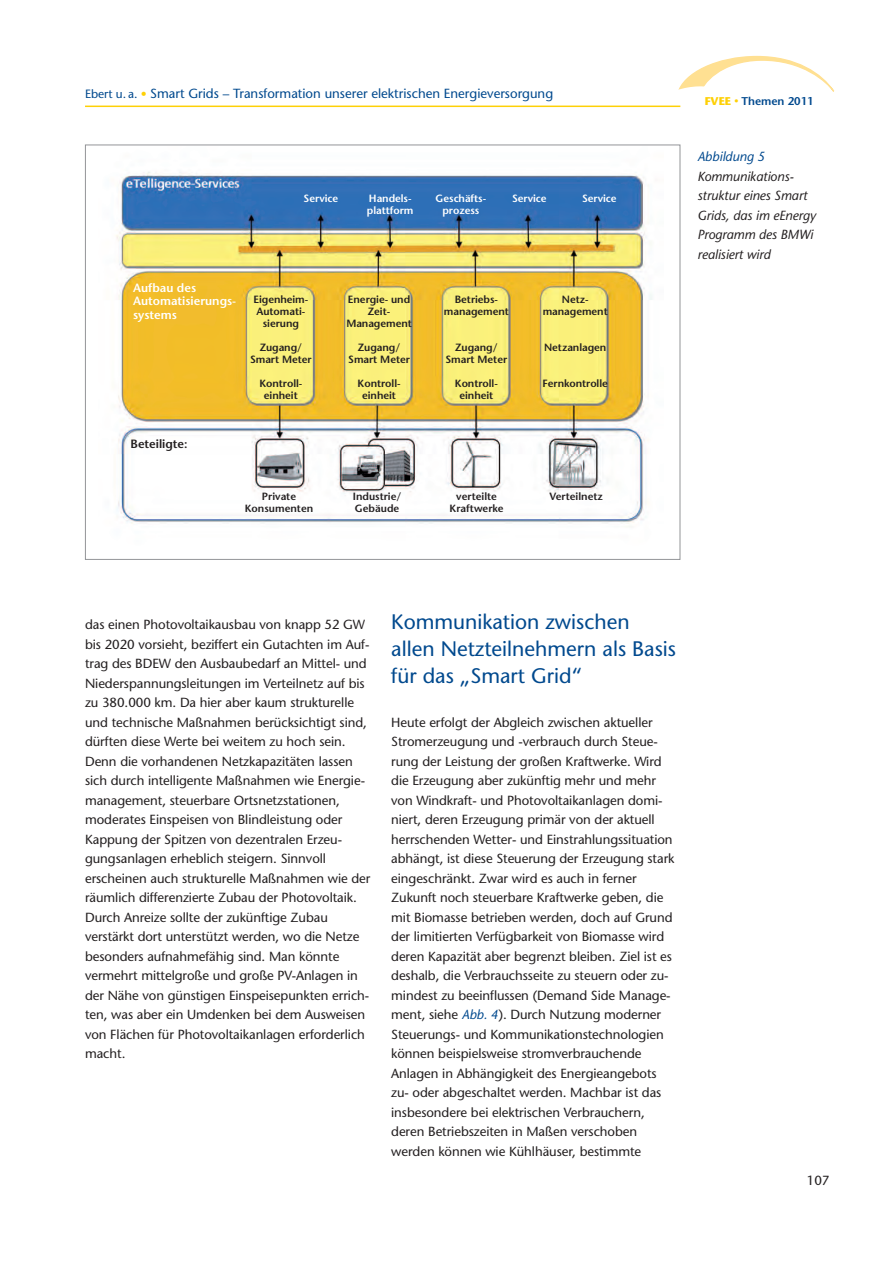
<style>
.page{position:relative;width:893px;height:1263px;background:#fff}
.page>*{position:absolute;margin:0;border:0;box-sizing:border-box;transform-origin:0 0}
.t1{font:21px/27px "Stone Sans";color:#01498e}
.t2{font:13.2px/19.5px "Stone Sans";letter-spacing:-.005em;color:#231f20}
.t3{font:italic 13.2px/19.5px "Stone Sans";letter-spacing:-.005em;color:#231f20}
.t4{font:13.2px "Stone Sans";color:#01498e}
.t5{font:600 12px/13.5px "Stone Sans";color:#fff}
.t6{font:600 12px "Stone Sans";color:#231f20}
.t7{font:600 11.25px "Stone Sans";color:#01498e}
.t8{font:600 10.5px "Stone Sans";letter-spacing:-.005em;color:#231f20}
.t9{font:600 10.5px "Stone Sans";letter-spacing:-.005em;color:#fff}
.s1{font-size:12px}
.s2{font-size:12px;color:#fed006}
.s3{font-weight:700;color:#fed006}
.s4{font-weight:700;font-size:9px;color:#fed006}
.s5{color:#01498e}
.s6{font-style:italic;color:#01498e}
</style>
<div class="page">
<hr style="left:85px;top:106px;width:595px;height:1px;background:#fed006">
<svg style="left:678px;top:55px;width:156px;height:37px"></svg>
<img style="left:116px;top:172px;width:536px;height:352px">
<p class="t4" style="left:85px;top:89px;width:470px"><span class="s1">Ebert u. a.</span> <span class="s2">•</span> Smart Grids – Transformation unserer elektrischen Energieversorgung</p>
<p class="t9" style="left:304px;top:194px;width:36px">Service</p>
<p class="t9" style="left:369px;top:194px;width:44px">Handels-</p>
<p class="t9" style="left:436px;top:194px;width:52px">Geschäfts-</p>
<p class="t9" style="left:512px;top:194px;width:36px">Service</p>
<p class="t9" style="left:582px;top:194px;width:36px">Service</p>
<p class="t9" style="left:367px;top:206px;width:48px">plattform</p>
<p class="t9" style="left:442px;top:206px;width:38px">prozess</p>
<p class="t5" style="left:133px;top:282px;width:105px">Aufbau des<br>Automatisierungs -</p>
<p class="t8" style="left:253px;top:296px;width:56px">Eigenheim-</p>
<p class="t8" style="left:348px;top:296px;width:64px">Energie- und</p>
<p class="t8" style="left:455px;top:296px;width:45px">Betriebs-</p>
<p class="t8" style="left:562px;top:296px;width:28px">Netz-</p>
<p class="t5" style="left:133px;top:309px;width:45px">systems</p>
<p class="t8" style="left:256px;top:308px;width:50px">Automati-</p>
<p class="t8" style="left:368px;top:308px;width:24px">Zeit-</p>
<p class="t8" style="left:444px;top:308px;width:67px">management</p>
<p class="t8" style="left:543px;top:308px;width:67px">management</p>
<p class="t8" style="left:263px;top:320px;width:38px">sierung</p>
<p class="t8" style="left:346px;top:320px;width:67px">Management</p>
<p class="t8" style="left:260px;top:344px;width:44px">Zugang/</p>
<p class="t8" style="left:358px;top:344px;width:44px">Zugang/</p>
<p class="t8" style="left:455px;top:344px;width:44px">Zugang/</p>
<p class="t8" style="left:544px;top:344px;width:64px">Netzanlagen</p>
<p class="t8" style="left:250px;top:356px;width:63px">Smart Meter</p>
<p class="t8" style="left:348px;top:356px;width:63px">Smart Meter</p>
<p class="t8" style="left:446px;top:356px;width:63px">Smart Meter</p>
<p class="t8" style="left:259px;top:380px;width:44px">Kontroll-</p>
<p class="t8" style="left:358px;top:380px;width:44px">Kontroll-</p>
<p class="t8" style="left:455px;top:380px;width:44px">Kontroll-</p>
<p class="t8" style="left:543px;top:380px;width:67px">Fernkontrolle</p>
<p class="t8" style="left:264px;top:392px;width:35px">einheit</p>
<p class="t8" style="left:362px;top:392px;width:35px">einheit</p>
<p class="t8" style="left:459px;top:392px;width:35px">einheit</p>
<p class="t6" style="left:131px;top:439px;width:59px">Beteiligte:</p>
<p class="t8" style="left:262px;top:493px;width:36px">Private</p>
<p class="t8" style="left:353px;top:493px;width:50px">Industrie/</p>
<p class="t8" style="left:456px;top:493px;width:42px">verteilte</p>
<p class="t8" style="left:549px;top:493px;width:55px">Verteilnetz</p>
<p class="t8" style="left:245px;top:505px;width:70px">Konsumenten</p>
<p class="t8" style="left:355px;top:505px;width:46px">Gebäude</p>
<p class="t8" style="left:450px;top:505px;width:56px">Kraftwerke</p>
<p class="t7" style="left:705px;top:96px;width:110px"><span class="s3">FVEE</span> <span class="s4">•</span> Themen 2011</p>
<p class="t3" style="left:697px;top:148px;width:120px"><span class="s5">Abbildung 5<br></span>Kommunikations - struktur eines Smart<br>Grids, das im eEnergy<br>Programm des BMWi realisiert wird</p>
<p class="t2" style="left:85px;top:616px;width:287px">das einen Photovoltaikausbau von knapp 52 GW bis 2020 vorsieht, beziffert ein Gutachten im Auf&shy;trag des BDEW den Ausbaubedarf an Mittel- und Niederspannungsleitungen im Verteilnetz auf bis zu 380.000 km. Da hier aber kaum strukturelle und technische Maßnahmen berücksichtigt sind, dürften diese Werte bei weitem zu hoch sein.<br>Denn die vorhandenen Netzkapazitäten lassen sich durch intelligente Maßnahmen wie Energie&shy;management, steuerbare Ortsnetzstationen, moderates Einspeisen von Blindleistung oder Kappung der Spitzen von dezentralen Erzeu&shy;gungsanlagen erheblich steigern. Sinnvoll erscheinen auch strukturelle Maßnahmen wie der räumlich differenzierte Zubau der Photovoltaik.<br>Durch Anreize sollte der zukünftige Zubau verstärkt dort unterstützt werden, wo die Netze besonders aufnahmefähig sind. Man könnte vermehrt mittelgroße und große PV-Anlagen in der Nähe von günstigen Einspeisepunkten errich&shy;ten, was aber ein Umdenken bei dem Ausweisen von Flächen für Photovoltaikanlagen erforderlich macht.</p>
<h2 class="t1" style="left:391px;top:611px;width:286px">Kommunikation zwischen allen Netzteilnehmern als Basis für das „Smart Grid“</h2>
<p class="t2" style="left:391px;top:714px;width:285px">Heute erfolgt der Abgleich zwischen aktueller Stromerzeugung und -verbrauch durch Steue&shy;rung der Leistung der großen Kraftwerke. Wird die Erzeugung aber zukünftig mehr und mehr von Windkraft- und Photovoltaikanlagen domi&shy;niert, deren Erzeugung primär von der aktuell herrschenden Wetter- und Einstrahlungssituation abhängt, ist diese Steuerung der Erzeugung stark eingeschränkt. Zwar wird es auch in ferner Zukunft noch steuerbare Kraft werke geben, die mit Biomasse betrieben werden, doch auf Grund der limitierten Verfügbar keit von Biomasse wird deren Kapazität aber begrenzt bleiben. Ziel ist es deshalb, die Verbrauchsseite zu steuern oder zu&shy;mindest zu beeinflussen (Demand Side Manage&shy;ment, siehe <span class="s6">Abb. 4</span>). Durch Nutzung moderner Steuerungs- und Kommunikationstechnologien können beispielsweise stromverbrauchende Anlagen in Abhängigkeit des Energieangebots zu- oder abgeschaltet werden. Machbar ist das insbesondere bei elektrischen Verbrauchern, deren Betriebszeiten in Maßen verschoben werden können wie Kühlhäuser, bestimmte</p>
<p class="t2" style="left:807px;top:1172px;width:24px">107</p>
</div>
